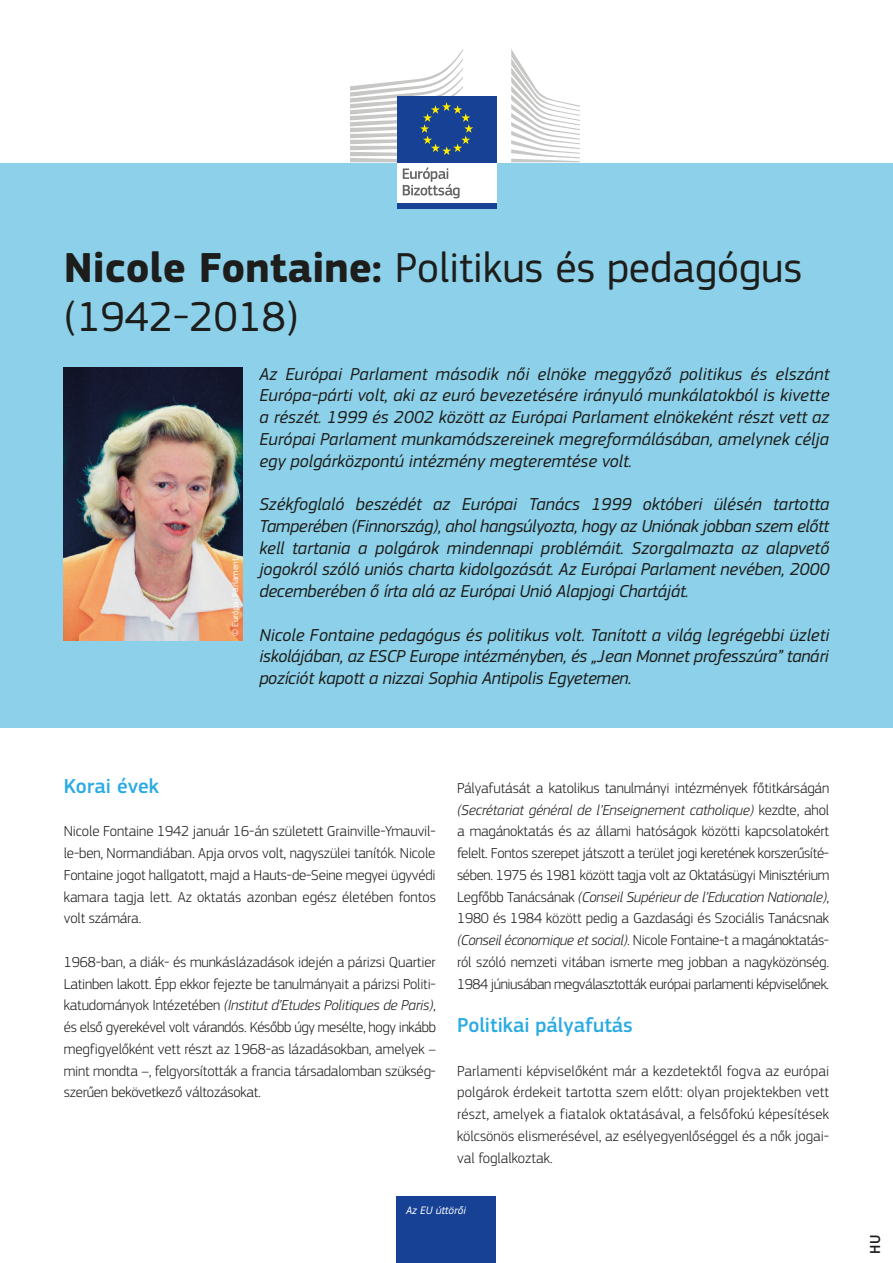
<style>
.page{position:relative;width:893px;height:1263px;background:#fff}
.page>*{position:absolute;margin:0;border:0;box-sizing:border-box;transform-origin:0 0}
.t1{font:43.5px "EC Square Sans Pro";color:#1d1d1b}
.Intertitres{font:500 21px "EC Square Sans Pro";color:#2babe3}
.Intro{font:italic 18px/21.8px "EC Square Sans Pro";letter-spacing:-.01em;color:#1d1d1b;text-align:justify}
.Body{font:300 15px/21.8px "EC Square Sans Pro";letter-spacing:-.01em;color:#1d1d1b;text-align:justify}
.Language_code{font:500 15px "EC Square Sans Pro";color:#1d1d1b}
.t2{font:italic 11.25px "EC Square Sans Pro";color:#fff}
.Copyright{font:9px "EC Square Sans Pro";color:#fff}
.s1{font-weight:700}
.s2{font-style:italic}
</style>
<div class="page">
<div style="left:0;top:162px;width:893px;height:566px;background:#8cd1e9"></div>
<img style="left:64px;top:367px;width:178px;height:273px">
<div style="left:397px;top:1197px;width:99px;height:66px;background:#164194"></div>
<div style="left:397px;top:160px;width:99px;height:44px;background:#fff"></div>
<div style="left:397px;top:203px;width:99px;height:6px;background:#164194"></div>
<svg style="left:511px;top:49px;width:69px;height:113px"></svg>
<div style="left:397px;top:96px;width:99px;height:66px;background:#164194"></div>
<svg style="left:350px;top:49px;width:123px;height:149px"></svg>
<p class="t1" style="left:64px;top:242px;width:740px"><span class="s1">Nicole Fontaine:</span> Politikus és pedagógus</p>
<p class="t1" style="left:64px;top:291px;width:236px">(1942‑2018)</p>
<p class="Copyright" style="left:230px;top:636px;width:79px;rotate:-90deg">© Európai Parlament</p>
<p class="Intro" style="left:259px;top:363px;width:572px">Az Európai Parlament második női elnöke meggyőző politikus és elszánt Európa-párti volt, aki az euró bevezetésére irányuló munkálatokból is kivette a részét. 1999 és 2002 között az Európai Parlament elnökeként részt vett az Európai Parlament munkamódszereinek megreformálásában, amelynek célja egy polgárközpontú intézmény megteremtése volt.</p>
<p class="Intro" style="left:259px;top:493px;width:572px">Székfoglaló beszédét az Európai Tanács 1999 októberi ülésén tartotta Tamperében (Finnország), ahol hangsúlyozta, hogy az Uniónak jobban szem előtt kell tartania a polgárok mindennapi problémáit. Szorgalmazta az alapvető jogokról szóló uniós charta kidolgozását. Az Európai Parlament nevében, 2000 decemberében ő írta alá az Európai Unió Alapjogi Chartáját.</p>
<p class="Intro" style="left:259px;top:624px;width:571px">Nicole Fontaine pedagógus és politikus volt. Tanított a világ legrégebbi üzleti iskolájában, az ESCP Europe intézményben, és „Jean Monnet professzúra” tanári pozíciót kapott a nizzai Sophia Antipolis Egyetemen.</p>
<p class="Intertitres" style="left:64px;top:774px;width:97px">Korai évek</p>
<p class="Body" style="left:64px;top:820px;width:374px">Nicole Fontaine 1942 január 16-án született Grainville-Ymauvil&shy;le-ben, Normandiában. Apja orvos volt, nagyszülei tanítók. Nicole Fontaine jogot hallgatott, majd a Hauts-de-Seine megyei ügyvédi kamara tagja lett. Az oktatás azonban egész életében fontos volt számára.</p>
<p class="Body" style="left:64px;top:951px;width:374px">1968-ban, a diák- és munkáslázadások idején a párizsi Quartier Latinben lakott. Épp ekkor fejezte be tanulmányait a párizsi Politi&shy;katudományok Intézetében <span class="s2">(Institut d’Etudes Politiques de Paris)</span>, és első gyerekével volt várandós. Később úgy mesélte, hogy inkább megfigyelőként vett részt az 1968-as lázadásokban, amelyek – mint mondta –, felgyorsították a francia társadalomban szükség&shy;szerűen bekövetkező változásokat.</p>
<p class="Body" style="left:457px;top:777px;width:374px">Pályafutását a katolikus tanulmányi intézmények főtitkárságán <span class="s2">(Secrétariat général de l’Enseignement catholique)</span> kezdte, ahol a magánoktatás és az állami hatóságok közötti kapcsolatokért felelt. Fontos szerepet játszott a terület jogi keretének korszerűsíté&shy;sében. 1975 és 1981 között tagja volt az Oktatásügyi Minisztérium Legfőbb Tanácsának <span class="s2">(Conseil Supérieur de l’Education Nationale)</span>, 1980 és 1984 között pedig a Gazdasági és Szociális Tanácsnak <span class="s2">(Conseil économique et social)</span>. Nicole Fontaine-t a magánoktatás&shy;ról szóló nemzeti vitában ismerte meg jobban a nagyközönség.<br>1984 júniusában megválasztották európai parlamenti képviselőnek.</p>
<p class="Intertitres" style="left:457px;top:1013px;width:177px">Politikai pályafutás</p>
<p class="Body" style="left:457px;top:1060px;width:374px">Parlamenti képviselőként már a kezdetektől fogva az európai polgárok érdekeit tartotta szem előtt: olyan projektekben vett részt, amelyek a fiatalok oktatásával, a felsőfokú képesítések kölcsönös elismerésével, az esélyegyenlőséggel és a nők jogai&shy;val foglalkoztak.</p>
<p class="t2" style="left:406px;top:1204px;width:61px">Az EU úttörői</p>
<p class="Language_code" style="left:866px;top:1254px;width:20px;rotate:-90deg">HU</p>
</div>
